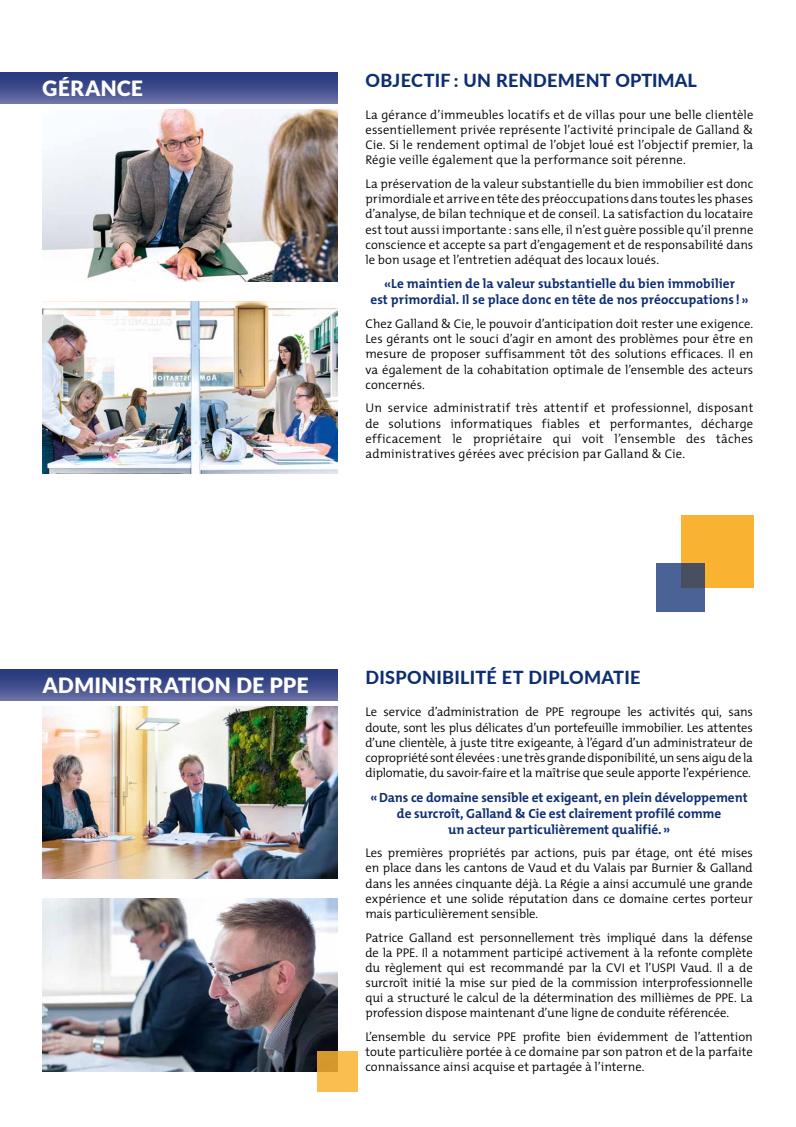
<style>
.page{position:relative;width:796px;height:1127px;background:#fff}
.page>*{position:absolute;margin:0;border:0;box-sizing:border-box;transform-origin:0 0}
.t1{font:900 21px "Lato";letter-spacing:.015em;color:#fff}
.t2{font:800 18px "Lato";letter-spacing:.015em;color:#0e2e72}
.t3{font:700 13.35px/15.9px "The Mix B7";letter-spacing:-.005em;color:#0e2e72;text-align:center}
.t4{font:700 13.35px/15.9px "The Mix";letter-spacing:.005em;color:#0e2e72;text-align:center}
.t5{font:300 12.6px/15.1px "The Mix";color:#000;text-align:justify}
</style>
<div class="page">
<div style="left:680px;top:515px;width:73px;height:73px;background:#f9b231"></div>
<svg style="left:656px;top:564px;width:48px;height:48px;fill:#4a6295"></svg>
<svg style="left:0;top:72px;width:337px;height:31px"></svg>
<img style="left:43px;top:109px;width:294px;height:172px">
<img style="left:43px;top:301px;width:294px;height:172px">
<div style="left:0;top:670px;width:337px;height:30px;background:linear-gradient(to bottom,#1e3377,#646aa1)"></div>
<img style="left:43px;top:707px;width:294px;height:172px">
<img style="left:43px;top:899px;width:294px;height:172px">
<svg style="left:317px;top:1051px;width:40px;height:40px;fill:#f9bd50"></svg>
<h1 class="t1" style="left:43px;top:76px;width:102px">GÉRANCE</h1>
<h2 class="t2" style="left:365px;top:67px;width:333px">OBJECTIF : UN RENDEMENT OPTIMAL</h2>
<p class="t5" style="left:365px;top:107px;width:389px">La gérance d’immeubles locatifs et de villas pour une belle clientèle essentiellement privée représente l’activité principale de Galland &amp; Cie. Si le rendement optimal de l’objet loué est l’objectif premier, la Régie veille également que la performance soit pérenne.</p>
<p class="t5" style="left:365px;top:176px;width:389px">La préservation de la valeur substantielle du bien immobilier est donc primordiale et arrive en tête des préoccupations dans toutes les phases d’analyse, de bilan technique et de conseil. La satisfaction du locataire est tout aussi importante : sans elle, il n’est guère possible qu’il prenne conscience et accepte sa part d’engagement et de responsabilité dans le bon usage et l’entretien adéquat des locaux loués.</p>
<p class="t4" style="left:370px;top:276px;width:379px">«Le maintien de la valeur substantielle du bien immobilier<br>est primordial. Il se place donc en tête de nos préoccupations !»</p>
<p class="t5" style="left:365px;top:316px;width:389px">Chez Galland &amp; Cie, le pouvoir d’anticipation doit rester une exigence.<br>Les gérants ont le souci d’agir en amont des problèmes pour être en mesure de proposer suffisamment tôt des solutions efficaces. Il en va également de la cohabitation optimale de l’ensemble des acteurs concernés.</p>
<p class="t5" style="left:365px;top:400px;width:389px">Un service administratif très attentif et professionnel, disposant de solutions informatiques fiables et performantes, décharge efficacement le propriétaire qui voit l’ensemble des tâches administratives gérées avec précision par Galland &amp; Cie.</p>
<h1 class="t1" style="left:43px;top:673px;width:267px">ADMINISTRATION DE PPE</h1>
<h2 class="t2" style="left:365px;top:664px;width:276px">DISPONIBILITÉ ET DIPLOMATIE</h2>
<p class="t5" style="left:365px;top:704px;width:389px">Le service d’administration de PPE regroupe les activités qui, sans doute, sont les plus délicates d’un portefeuille immobilier. Les attentes d’une clientèle, à juste titre exigeante, à l’égard d’un administrateur de copropriété sont élevées : une très grande disponibilité, un sens aigu de la diplomatie, du savoir-faire et la maîtrise que seule apporte l’expérience.</p>
<p class="t3" style="left:370px;top:789px;width:378px">«Dans ce domaine sensible et exigeant, en plein développement de surcroît, Galland &amp; Cie est clairement profilé comme<br>un acteur particulièrement qualifié.»</p>
<p class="t5" style="left:365px;top:845px;width:389px">Les premières propriétés par actions, puis par étage, ont été mises en place dans les cantons de Vaud et du Valais par Burnier &amp; Galland dans les années cinquante déjà. La Régie a ainsi accumulé une grande expérience et une solide réputation dans ce domaine certes porteur mais particulièrement sensible.</p>
<p class="t5" style="left:365px;top:929px;width:388px">Patrice Galland est personnellement très impliqué dans la défense de la PPE. Il a notamment participé activement à la refonte complète du règlement qui est recommandé par la CVI et l’USPI Vaud. Il a de surcroît initié la mise sur pied de la commission interprofessionnelle qui a structuré le calcul de la détermination des millièmes de PPE. La profession dispose maintenant d’une ligne de conduite référencée.</p>
<p class="t5" style="left:365px;top:1029px;width:389px">L’ensemble du service PPE profite bien évidemment de l’attention toute particulière portée à ce domaine par son patron et de la parfaite connaissance ainsi acquise et partagée à l’interne.</p>
</div>
